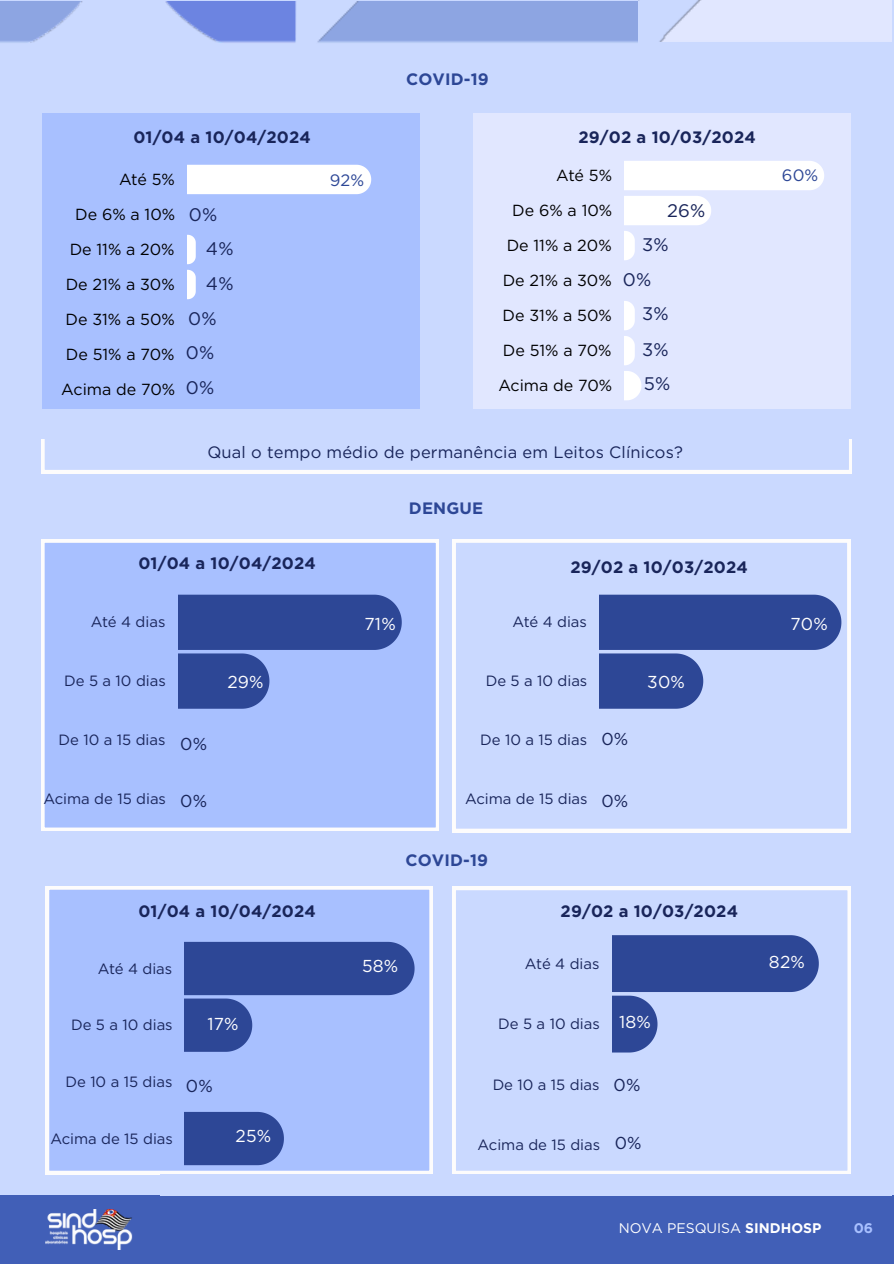
<style>
.page{position:relative;width:894px;height:1264px;background:#fff}
.page>*{position:absolute;margin:0;border:0;box-sizing:border-box;transform-origin:0 0}
.t1{font:18.15px "Gotham";color:#19255a}
.t2{font:17.25px "Gotham";letter-spacing:.01em;color:#fff}
.t3{font:17.25px "Gotham";color:#19255a}
.t4{font:700 16.5px "Gotham";letter-spacing:.01em;color:#19255a}
.t5{font:16.5px "Gotham";letter-spacing:.01em;color:#19255a}
.t6{font:700 16.5px "Gotham";letter-spacing:.01em;color:#2d4796}
.t7{font:16.5px "Gotham";color:#2d4796}
.t8{font:16.05px/35px "Gotham";color:#000;text-align:right}
.t9{font:14.85px "Gotham";color:#19255a}
.t10{font:13.95px "Gotham";color:#fff}
.t11{font:700 13.95px "Gotham";color:#a8c0ff}
.s1{font-weight:700}
</style>
<div class="page">
<div style="left:0;top:0;width:893px;height:1263px;background:#cad9ff"></div>
<img style="left:317px;top:0;width:574px;height:43px">
<img style="left:0;top:1px;width:82px;height:42px">
<img style="left:165px;top:1px;width:131px;height:42px">
<div style="left:472px;top:113px;width:378px;height:321px;background:#e1e7ff"></div>
<div style="left:46px;top:886px;width:386px;height:288px;background:#a8c0ff"></div>
<svg style="left:185px;top:941px;width:229px;height:110px;background:#5d77bf"></svg>
<svg style="left:185px;top:1111px;width:99px;height:54px;background:#364f9d"></svg>
<div style="left:0;top:1195px;width:893px;height:68px;background:#415fb7"></div>
<img style="left:46px;top:1209px;width:86px;height:40px">
<svg style="left:41px;top:439px;width:810px;height:34px"></svg>
<div style="left:42px;top:113px;width:378px;height:315px;background:#a8c0ff"></div>
<div style="left:188px;top:165px;width:183px;height:29px;background:#fff"></div>
<svg style="left:188px;top:235px;width:8px;height:29px"></svg>
<svg style="left:188px;top:270px;width:8px;height:29px"></svg>
<div style="left:41px;top:539px;width:397px;height:292px;background:#a8c0ff"></div>
<svg style="left:178px;top:594px;width:223px;height:114px;background:#5770b9"></svg>
<svg style="left:452px;top:539px;width:397px;height:293px"></svg>
<svg style="left:452px;top:886px;width:398px;height:287px"></svg>
<div style="left:624px;top:161px;width:200px;height:29px;background:#fff"></div>
<div style="left:624px;top:196px;width:87px;height:29px;background:#fff"></div>
<svg style="left:624px;top:231px;width:10px;height:29px"></svg>
<svg style="left:624px;top:301px;width:10px;height:29px"></svg>
<svg style="left:624px;top:336px;width:10px;height:29px"></svg>
<svg style="left:624px;top:371px;width:17px;height:29px"></svg>
<div style="left:41px;top:410px;width:817px;height:29px;background:#cad9ff"></div>
<svg style="left:599px;top:594px;width:242px;height:114px"></svg>
<svg style="left:612px;top:935px;width:206px;height:117px"></svg>
<h1 class="t6" style="left:406px;top:69px;width:84px">COVID-19</h1>
<p class="t4" style="left:133px;top:127px;width:179px">01/04 a 10/04/2024</p>
<h1 class="t4" style="left:578px;top:127px;width:179px">29/02 a 10/03/2024</h1>
<p class="t8" style="left:61px;top:162px;width:115px">Até 5%<br>De 6% a 10%<br>De 11% a 20%<br>De 21% a 30%<br>De 31% a 50%<br>De 51% a 70%<br>Acima de 70%</p>
<h3 class="t1" style="left:189px;top:203px;width:30px">0%</h3>
<h3 class="t1" style="left:206px;top:238px;width:29px">4%</h3>
<h3 class="t1" style="left:206px;top:272px;width:29px">4%</h3>
<h3 class="t1" style="left:188px;top:308px;width:30px">0%</h3>
<h3 class="t1" style="left:186px;top:342px;width:30px">0%</h3>
<h3 class="t1" style="left:186px;top:376px;width:30px">0%</h3>
<h3 class="t7" style="left:329px;top:170px;width:36px">92%</h3>
<p class="t8" style="left:498px;top:158px;width:115px">Até 5%<br>De 6% a 10%<br>De 11% a 20%<br>De 21% a 30%<br>De 31% a 50%<br>De 51% a 70%<br>Acima de 70%</p>
<h3 class="t1" style="left:667px;top:200px;width:40px">26%</h3>
<h3 class="t1" style="left:642px;top:233px;width:28px">3%</h3>
<h3 class="t1" style="left:622px;top:269px;width:30px">0%</h3>
<h3 class="t1" style="left:642px;top:303px;width:28px">3%</h3>
<h3 class="t1" style="left:642px;top:339px;width:28px">3%</h3>
<h3 class="t1" style="left:643px;top:373px;width:28px">5%</h3>
<h3 class="t7" style="left:781px;top:166px;width:38px">60%</h3>
<h3 class="t5" style="left:207px;top:442px;width:477px">Qual o tempo médio de permanência em Leitos Clínicos?</h3>
<h2 class="t6" style="left:409px;top:497px;width:76px">DENGUE</h2>
<p class="t4" style="left:138px;top:553px;width:179px">01/04 a 10/04/2024</p>
<h3 class="t4" style="left:570px;top:557px;width:179px">29/02 a 10/03/2024</h3>
<p class="t9" style="left:91px;top:613px;width:76px">Até 4 dias</p>
<h2 class="t2" style="left:364px;top:613px;width:33px">71%</h2>
<p class="t9" style="left:512px;top:613px;width:76px">Até 4 dias</p>
<p class="t9" style="left:64px;top:672px;width:103px">De 5 a 10 dias</p>
<h1 class="t2" style="left:227px;top:671px;width:38px">29%</h1>
<p class="t9" style="left:485px;top:672px;width:103px">De 5 a 10 dias</p>
<h2 class="t2" style="left:647px;top:671px;width:39px">30%</h2>
<p class="t9" style="left:59px;top:730px;width:108px">De 10 a 15 dias</p>
<h2 class="t3" style="left:180px;top:733px;width:28px">0%</h2>
<p class="t9" style="left:480px;top:730px;width:108px">De 10 a 15 dias</p>
<h3 class="t3" style="left:601px;top:728px;width:28px">0%</h3>
<p class="t9" style="left:43px;top:789px;width:124px">Acima de 15 dias</p>
<h3 class="t3" style="left:180px;top:790px;width:28px">0%</h3>
<p class="t9" style="left:465px;top:789px;width:124px">Acima de 15 dias</p>
<h3 class="t3" style="left:601px;top:790px;width:28px">0%</h3>
<h2 class="t6" style="left:405px;top:850px;width:84px">COVID-19</h2>
<p class="t4" style="left:138px;top:901px;width:179px">01/04 a 10/04/2024</p>
<p class="t4" style="left:560px;top:901px;width:179px">29/02 a 10/03/2024</p>
<p class="t9" style="left:98px;top:959px;width:76px">Até 4 dias</p>
<h3 class="t2" style="left:362px;top:955px;width:38px">58%</h3>
<p class="t9" style="left:525px;top:954px;width:76px">Até 4 dias</p>
<p class="t9" style="left:71px;top:1016px;width:103px">De 5 a 10 dias</p>
<h3 class="t2" style="left:207px;top:1013px;width:33px">17%</h3>
<p class="t9" style="left:498px;top:1014px;width:103px">De 5 a 10 dias</p>
<h3 class="t2" style="left:619px;top:1011px;width:33px">18%</h3>
<p class="t9" style="left:65px;top:1072px;width:108px">De 10 a 15 dias</p>
<h2 class="t3" style="left:186px;top:1074px;width:28px">0%</h2>
<p class="t9" style="left:492px;top:1075px;width:108px">De 10 a 15 dias</p>
<h3 class="t3" style="left:613px;top:1073px;width:28px">0%</h3>
<p class="t9" style="left:50px;top:1129px;width:124px">Acima de 15 dias</p>
<h3 class="t2" style="left:235px;top:1125px;width:37px">25%</h3>
<p class="t9" style="left:477px;top:1135px;width:124px">Acima de 15 dias</p>
<h3 class="t3" style="left:614px;top:1131px;width:28px">0%</h3>
<h3 class="t2" style="left:790px;top:613px;width:39px">70%</h3>
<h3 class="t2" style="left:768px;top:951px;width:37px">82%</h3>
<h3 class="t10" style="left:618px;top:1219px;width:204px">NOVA PESQUISA <span class="s1">SINDHOSP</span></h3>
<h3 class="t11" style="left:842px;top:1219px;width:20px">03</h3>
<h3 class="t11" style="left:853px;top:1219px;width:21px">06</h3>
</div>
